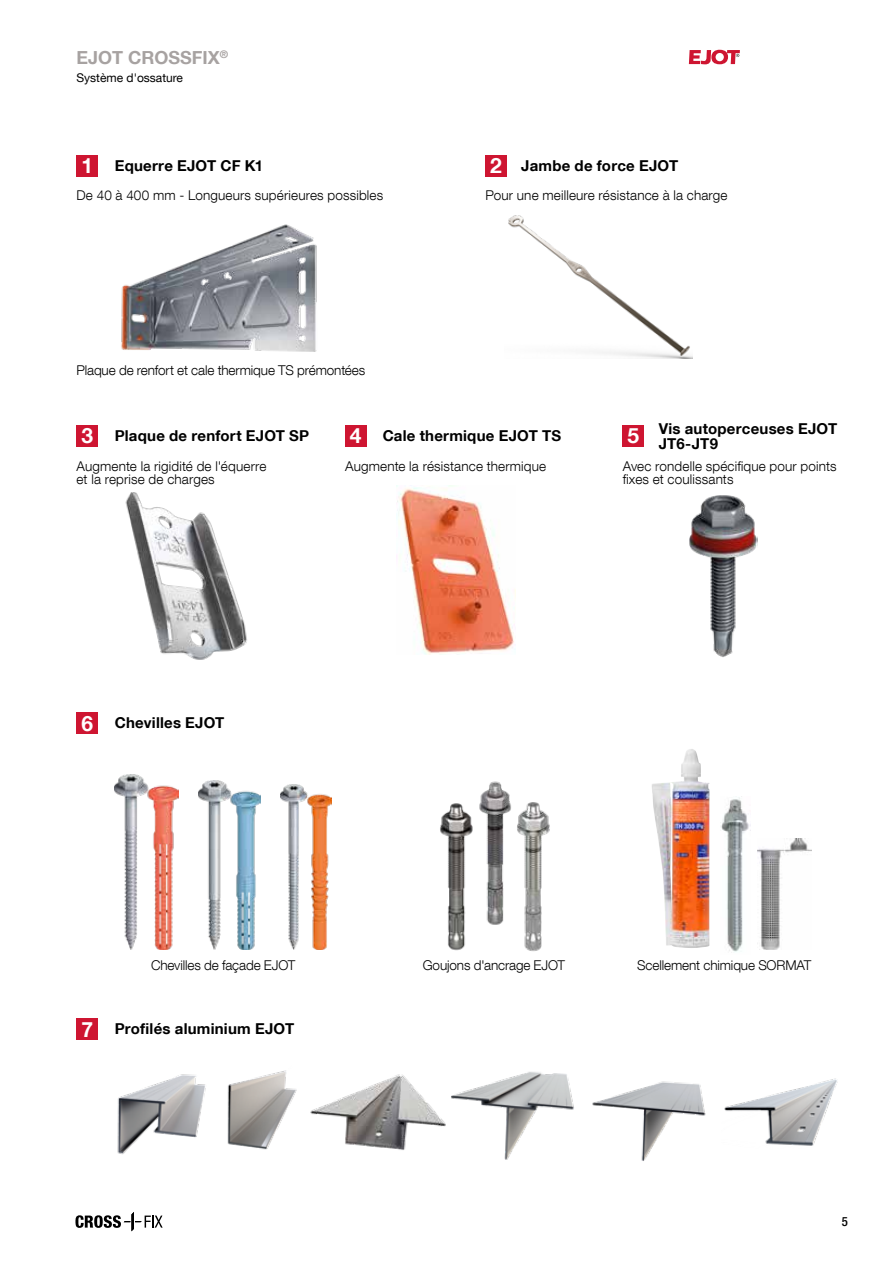
<style>
.page{position:relative;width:893px;height:1263px;background:#fff}
.page>*{position:absolute;margin:0;border:0;box-sizing:border-box;transform-origin:0 0}
.t1{font:700 21px "Helvetica Neue LT Com";color:#fff}
.t2{font:700 18px "Helvetica Neue LT Com";color:#a7a2a1}
.t3{font:700 15px/15px "Helvetica Neue LT Com";letter-spacing:.015em;color:#000}
.t4{font:300 13.5px/13.5px "Helvetica Neue LT Com";letter-spacing:.01em;color:#000}
.t5{font:300 13.5px "Helvetica Neue LT Com";letter-spacing:-.01em;color:#000}
.t6{font:500 condensed 12.75px "Helvetica Neue LT Com";color:#000}
.t7{font:12px "Helvetica Neue LT Com";color:#000}
.s1{font-size:21px;color:#fff}
</style>
<div class="page">
<svg style="left:689px;top:50px;width:51px;height:14px"></svg>
<svg style="left:75px;top:1212px;width:88px;height:19px"></svg>
<img style="left:121px;top:224px;width:196px;height:128px">
<img style="left:508px;top:215px;width:184px;height:143px">
<img style="left:125px;top:492px;width:122px;height:168px">
<img style="left:396px;top:486px;width:120px;height:169px">
<div style="left:623px;top:425px;width:21px;height:21px;background:#ce1531"></div>
<img style="left:689px;top:495px;width:68px;height:162px">
<img style="left:117px;top:1074px;width:89px;height:80px">
<img style="left:227px;top:1070px;width:70px;height:80px">
<img style="left:310px;top:1074px;width:136px;height:76px">
<img style="left:451px;top:1072px;width:123px;height:88px">
<img style="left:592px;top:1081px;width:114px;height:80px">
<img style="left:724px;top:1078px;width:114px;height:68px">
<div style="left:77px;top:155px;width:21px;height:21px;background:#ce1531"></div>
<div style="left:485px;top:155px;width:22px;height:21px;background:#ce1531"></div>
<div style="left:77px;top:425px;width:21px;height:21px;background:#ce1531"></div>
<div style="left:345px;top:425px;width:21px;height:21px;background:#ce1531"></div>
<div style="left:77px;top:712px;width:21px;height:22px;background:#ce1531"></div>
<div style="left:77px;top:1018px;width:21px;height:22px;background:#ce1531"></div>
<img style="left:199px;top:780px;width:61px;height:170px">
<img style="left:115px;top:774px;width:64px;height:175px">
<img style="left:281px;top:784px;width:51px;height:165px">
<img style="left:440px;top:781px;width:110px;height:170px">
<img style="left:652px;top:749px;width:58px;height:199px">
<img style="left:721px;top:797px;width:28px;height:155px">
<img style="left:757px;top:838px;width:54px;height:111px">
<h2 class="t2" style="left:77px;top:46px;width:153px">EJOT CROSSFIX<sup>®</sup></h2>
<p class="t7" style="left:77px;top:70px;width:108px">Système d'ossature</p>
<h1 class="t1" style="left:81px;top:153px;width:13px">1</h1>
<h1 class="t1" style="left:490px;top:153px;width:13px">2</h1>
<p class="t3" style="left:115px;top:158px;width:150px">Equerre EJOT CF K1</p>
<p class="t3" style="left:521px;top:158px;width:158px">Jambe de force EJOT</p>
<p class="t4" style="left:77px;top:188px;width:308px">De 40 à 400 mm - Longueurs supérieures possibles</p>
<p class="t4" style="left:485px;top:188px;width:244px">Pour une meilleure résistance à la charge</p>
<p class="t5" style="left:77px;top:362px;width:290px">Plaque de renfort et cale thermique TS prémontées</p>
<h1 class="t1" style="left:81px;top:423px;width:13px">3</h1>
<h1 class="t1" style="left:350px;top:423px;width:13px">4</h1>
<p class="t3" style="left:115px;top:428px;width:196px">Plaque de renfort EJOT SP</p>
<p class="t3" style="left:383px;top:428px;width:180px">Cale thermique EJOT TS</p>
<p class="t4" style="left:345px;top:459px;width:203px">Augmente la résistance thermique</p>
<p class="t4" style="left:77px;top:459px;width:191px">Augmente la rigidité de l'équerre et la reprise de charges</p>
<p class="t3" style="left:659px;top:421px;width:180px;text-indent:-31px"><span class="s1">5</span> Vis autoperceuses EJOT<br>JT6-JT9</p>
<p class="t4" style="left:623px;top:459px;width:215px">Avec rondelle spécifique pour points fixes et coulissants</p>
<h1 class="t1" style="left:81px;top:710px;width:13px">6</h1>
<p class="t3" style="left:115px;top:715px;width:111px">Chevilles EJOT</p>
<h1 class="t1" style="left:81px;top:1016px;width:13px">7</h1>
<p class="t5" style="left:151px;top:956px;width:146px">Chevilles de façade EJOT</p>
<p class="t5" style="left:423px;top:956px;width:144px">Goujons d'ancrage EJOT</p>
<p class="t5" style="left:637px;top:956px;width:176px">Scellement chimique SORMAT</p>
<p class="t3" style="left:115px;top:1021px;width:181px">Profilés aluminium EJOT</p>
<p class="t6" style="left:842px;top:1214px;width:8px">5</p>
</div>
